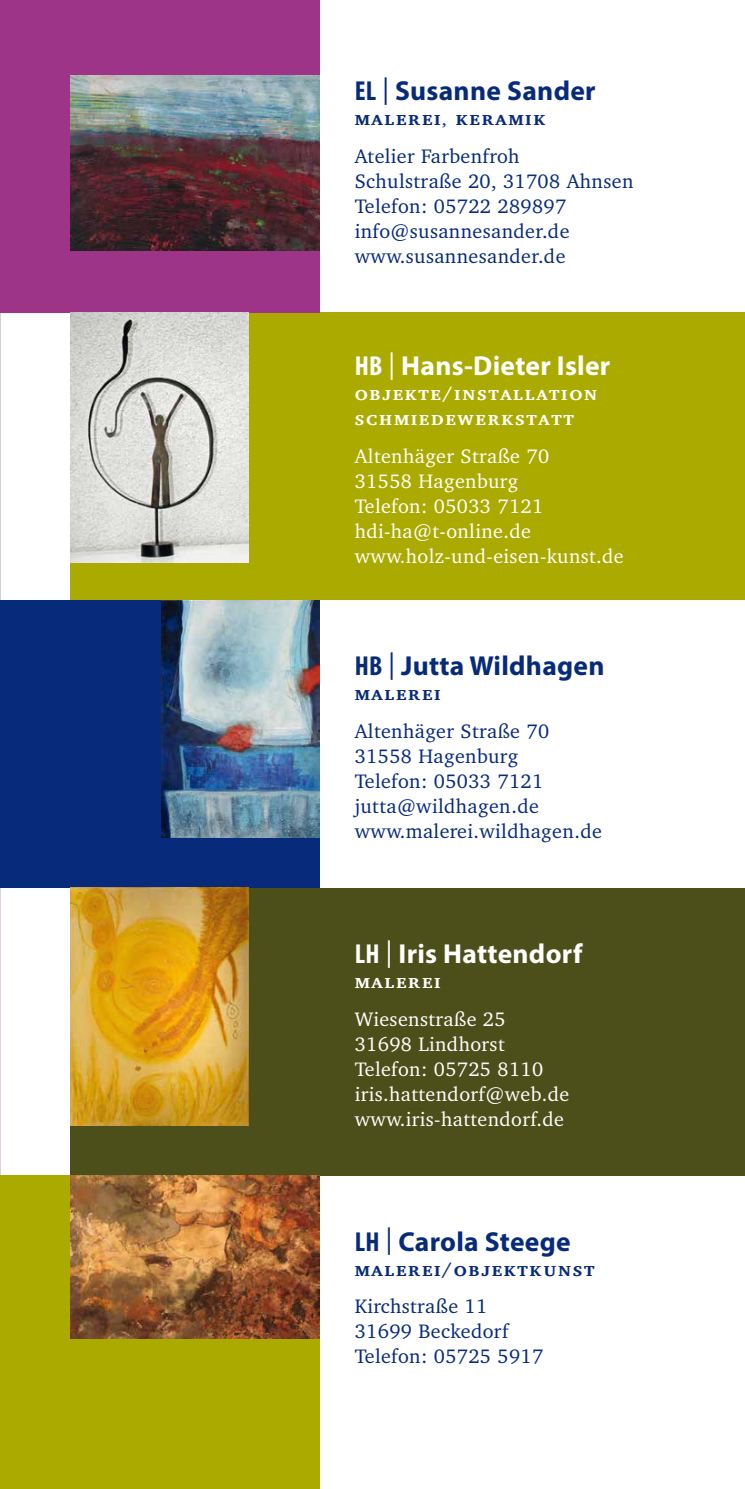
<style>
.page{position:relative;width:745px;height:1489px;background:#fff}
.page>*{position:absolute;margin:0;border:0;box-sizing:border-box;transform-origin:0 0}
.t1{font:700 27.5px "Myriad Pro";letter-spacing:.01em;color:#072b7a}
.t2{font:700 27.5px "Myriad Pro";letter-spacing:.01em;color:#fff}
.t3{font:20px/25px "Charter IT Cby BT";letter-spacing:.02em;color:#072b7a}
.t4{font:20px/25px "Charter IT Cby BT";letter-spacing:.02em;color:#fff}
.t5{font:20px/25px "Charter IT Cby BT Bold Small Cap";letter-spacing:.08em;color:#fff}
.t6{font:20px "Charter IT Cby BT Bold Small Cap";letter-spacing:.08em;color:#072b7a}
.s1{font-stretch:condensed}
.s2{font-weight:400}
.s3{font-family:"Charter IT Cby BT";font-weight:700}
</style>
<div class="page">
<div style="left:71px;top:313px;width:673px;height:287px;background:#abaa00"></div>
<div style="left:0;top:0;width:319px;height:313px;background:#9d3488"></div>
<div style="left:71px;top:888px;width:673px;height:287px;background:#4c4f19"></div>
<div style="left:0;top:1175px;width:319px;height:313px;background:#abaa00"></div>
<div style="left:0;top:600px;width:319px;height:288px;background:#072b7a"></div>
<img style="left:71px;top:75px;width:248px;height:175px">
<img style="left:71px;top:1175px;width:248px;height:163px">
<img style="left:71px;top:313px;width:177px;height:250px">
<img style="left:162px;top:600px;width:157px;height:238px">
<img style="left:71px;top:888px;width:177px;height:237px">
<h1 class="t1" style="left:354px;top:73px;width:242px"><span class="s1">EL</span> <span class="s2">|</span> Susanne Sander</h1>
<p class="t6" style="left:354px;top:109px;width:192px">malerei, keramik</p>
<p class="t3" style="left:354px;top:143px;width:280px">Atelier Farbenfroh<br>Schulstraße 20, 31708 Ahnsen<br>Telefon: 05722 289897 info@susannesander.de www.susannesander.de</p>
<h1 class="t2" style="left:354px;top:348px;width:257px"><span class="s1">HB</span> <span class="s2">|</span> Hans-Dieter Isler</h1>
<p class="t5" style="left:354px;top:382px;width:244px">objekte<span class="s3">/</span>installation schmiedewerkstatt</p>
<p class="t4" style="left:354px;top:443px;width:270px">Altenhäger Straße 70<br>31558 Hagenburg<br>Telefon: 05033 7121 hdi-ha@t-online.de www.holz-und-eisen-kunst.de</p>
<h1 class="t1" style="left:354px;top:648px;width:251px"><span class="s1">HB</span> <span class="s2">|</span> Jutta Wildhagen</h1>
<p class="t6" style="left:354px;top:684px;width:87px">malerei</p>
<p class="t3" style="left:354px;top:718px;width:249px">Altenhäger Straße 70<br>31558 Hagenburg<br>Telefon: 05033 7121 jutta@wildhagen.de www.malerei.wildhagen.de</p>
<h1 class="t2" style="left:354px;top:935px;width:229px"><span class="s1">LH</span> <span class="s2">|</span> Iris Hattendorf</h1>
<p class="t5" style="left:354px;top:969px;width:87px">malerei</p>
<p class="t4" style="left:354px;top:1005px;width:216px">Wiesenstraße 25<br>31698 Lindhorst<br>Telefon: 05725 8110 iris.hattendorf@web.de www.iris-hattendorf.de</p>
<h1 class="t1" style="left:354px;top:1223px;width:217px"><span class="s1">LH</span> <span class="s2">|</span> Carola Steege</h1>
<p class="t6" style="left:354px;top:1259px;width:241px">malerei<span class="s3">/</span>objektkunst</p>
<p class="t3" style="left:354px;top:1293px;width:190px">Kirchstraße 11<br>31699 Beckedorf<br>Telefon: 05725 5917</p>
</div>
